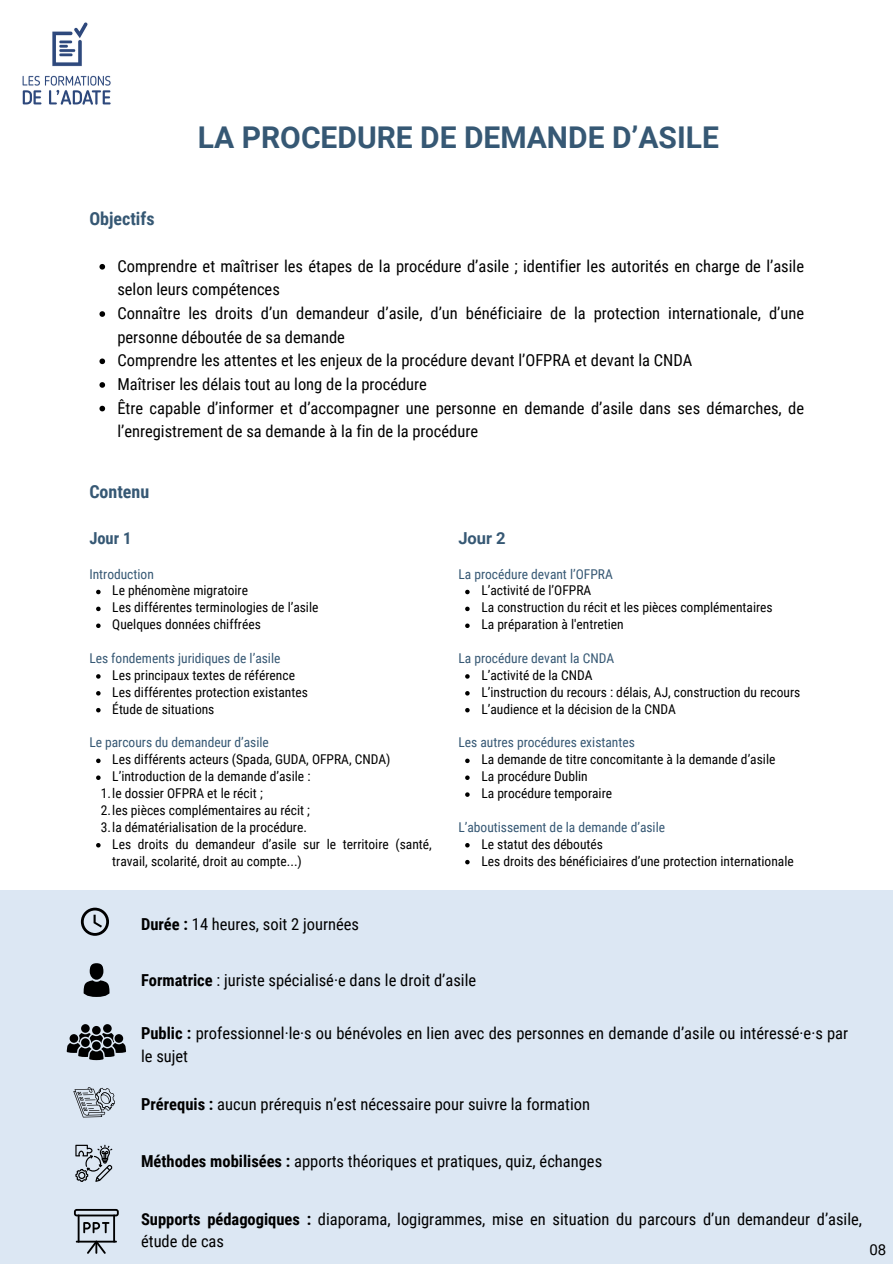
<style>
.page{position:relative;width:893px;height:1264px;background:#fff}
.page>*{position:absolute;margin:0;border:0;box-sizing:border-box;transform-origin:0 0}
.t1{font:700 30px "Roboto";color:#365874}
.t2{font:700 18px "Roboto Condensed";color:#365874}
.t3{font:16.5px/23.7px "Roboto Condensed";color:#000}
.t4{font:700 16.5px "Roboto Condensed";color:#365874}
.t5{font:700 16.5px "Roboto";color:#365874}
.t6{font:15px "Roboto";color:#000}
.t7{font:13.5px/16.8px "Roboto Condensed";color:#000}
.t8{font:13.5px "Roboto Condensed";color:#365874}
.s1{font-weight:700}
</style>
<div class="page">
<img style="left:22px;top:22px;width:89px;height:83px">
<div style="left:0;top:890px;width:892px;height:373px;background:#dce7f3"></div>
<svg style="left:81px;top:907px;width:28px;height:28px"></svg>
<div style="left:90px;top:963px;width:13px;height:16px;background:#000;border-radius:50%"></div>
<svg style="left:84px;top:980px;width:26px;height:16px"></svg>
<div style="left:81px;top:1024px;width:9px;height:8px;background:#000;border-radius:50%"></div>
<div style="left:103px;top:1024px;width:9px;height:8px;background:#000;border-radius:50%"></div>
<svg style="left:92px;top:1025px;width:9px;height:9px"></svg>
<svg style="left:67px;top:1032px;width:59px;height:28px"></svg>
<div style="left:92px;top:1041px;width:9px;height:9px;background:#000;border-radius:50%"></div>
<svg style="left:73px;top:1087px;width:42px;height:30px"></svg>
<svg style="left:75px;top:1144px;width:37px;height:37px"></svg>
<hr style="left:76px;top:1240px;width:41px;height:2px;background:#000">
<svg style="left:87px;top:1240px;width:19px;height:13px"></svg>
<svg style="left:74px;top:1209px;width:45px;height:24px"></svg>
<hr style="left:78px;top:1214px;width:2px;height:28px;background:#000">
<hr style="left:113px;top:1214px;width:2px;height:28px;background:#000">
<svg style="left:99px;top:264px;width:6px;height:5px"></svg>
<svg style="left:99px;top:311px;width:6px;height:6px"></svg>
<svg style="left:99px;top:358px;width:6px;height:6px"></svg>
<svg style="left:99px;top:382px;width:6px;height:6px"></svg>
<svg style="left:99px;top:406px;width:6px;height:5px"></svg>
<svg style="left:96px;top:589px;width:5px;height:5px"></svg>
<svg style="left:96px;top:606px;width:5px;height:5px"></svg>
<svg style="left:96px;top:623px;width:5px;height:5px"></svg>
<svg style="left:96px;top:674px;width:5px;height:4px"></svg>
<svg style="left:96px;top:691px;width:5px;height:4px"></svg>
<svg style="left:96px;top:708px;width:5px;height:4px"></svg>
<svg style="left:96px;top:758px;width:5px;height:5px"></svg>
<svg style="left:96px;top:775px;width:5px;height:5px"></svg>
<svg style="left:96px;top:843px;width:5px;height:4px"></svg>
<svg style="left:465px;top:589px;width:4px;height:5px"></svg>
<svg style="left:465px;top:606px;width:4px;height:5px"></svg>
<svg style="left:465px;top:623px;width:4px;height:5px"></svg>
<svg style="left:465px;top:674px;width:4px;height:4px"></svg>
<svg style="left:465px;top:691px;width:4px;height:4px"></svg>
<svg style="left:465px;top:708px;width:4px;height:4px"></svg>
<svg style="left:465px;top:758px;width:4px;height:5px"></svg>
<svg style="left:465px;top:775px;width:4px;height:5px"></svg>
<svg style="left:465px;top:792px;width:4px;height:4px"></svg>
<svg style="left:465px;top:843px;width:4px;height:4px"></svg>
<svg style="left:465px;top:859px;width:4px;height:5px"></svg>
<p class="t1" style="left:198px;top:120px;width:522px">LA PROCEDURE DE DEMANDE D’ASILE</p>
<p class="t2" style="left:89px;top:208px;width:67px">Objectifs</p>
<p class="t3" style="left:117px;top:254px;width:688px">Comprendre et maîtriser les étapes de la procédure d’asile ; identifier les autorités en charge de l’asile selon leurs compétences</p>
<p class="t3" style="left:117px;top:301px;width:688px">Connaître les droits d’un demandeur d’asile, d’un bénéficiaire de la protection internationale, d’une personne déboutée de sa demande</p>
<p class="t3" style="left:117px;top:349px;width:576px">Comprendre les attentes et les enjeux de la procédure devant l’OFPRA et devant la CNDA</p>
<p class="t3" style="left:117px;top:372px;width:311px">Maîtriser les délais tout au long de la procédure</p>
<p class="t3" style="left:117px;top:396px;width:688px">Être capable d’informer et d’accompagner une personne en demande d’asile dans ses démarches, de l’enregistrement de sa demande à la fin de la procédure</p>
<p class="t2" style="left:89px;top:481px;width:61px">Contenu</p>
<p class="t4" style="left:89px;top:528px;width:43px">Jour 1</p>
<p class="t8" style="left:89px;top:566px;width:66px">Introduction</p>
<p class="t7" style="left:112px;top:582px;width:137px">Le phénomène migratoire</p>
<p class="t7" style="left:112px;top:599px;width:208px">Les différentes terminologies de l’asile</p>
<p class="t7" style="left:112px;top:616px;width:150px">Quelques données chiffrées</p>
<p class="t8" style="left:89px;top:650px;width:192px">Les fondements juridiques de l’asile</p>
<p class="t7" style="left:112px;top:666px;width:184px">Les principaux textes de référence</p>
<p class="t7" style="left:112px;top:683px;width:197px">Les différentes protection existantes</p>
<p class="t7" style="left:112px;top:700px;width:104px">Étude de situations</p>
<p class="t8" style="left:89px;top:734px;width:181px">Le parcours du demandeur d’asile</p>
<p class="t7" style="left:112px;top:751px;width:280px">Les différents acteurs (Spada, GUDA, OFPRA, CNDA)</p>
<p class="t7" style="left:112px;top:768px;width:200px">L’introduction de la demande d’asile :</p>
<p class="t7" style="left:101px;top:785px;width:163px">1.le dossier OFPRA et le récit ;</p>
<p class="t7" style="left:101px;top:801px;width:211px">2.les pièces complémentaires au récit ;</p>
<p class="t7" style="left:101px;top:818px;width:208px">3.la dématérialisation de la procédure.</p>
<p class="t7" style="left:112px;top:835px;width:321px">Les droits du demandeur d’asile sur le territoire (santé, travail, scolarité, droit au compte...)</p>
<p class="t5" style="left:458px;top:528px;width:49px">Jour 2</p>
<p class="t8" style="left:458px;top:566px;width:156px">La procédure devant l’OFPRA</p>
<p class="t7" style="left:481px;top:582px;width:111px">L’activité de l’OFPRA</p>
<p class="t7" style="left:481px;top:599px;width:293px">La construction du récit et les pièces complémentaires</p>
<p class="t7" style="left:481px;top:616px;width:144px">La préparation à l'entretien</p>
<p class="t8" style="left:458px;top:650px;width:157px">La procédure devant la CNDA</p>
<p class="t7" style="left:481px;top:666px;width:113px">L’activité de la CNDA</p>
<p class="t7" style="left:481px;top:683px;width:320px">L’instruction du recours : délais, AJ, construction du recours</p>
<p class="t7" style="left:481px;top:700px;width:196px">L’audience et la décision de la CNDA</p>
<p class="t8" style="left:458px;top:734px;width:178px">Les autres procédures existantes</p>
<p class="t7" style="left:481px;top:751px;width:295px">La demande de titre concomitante à la demande d’asile</p>
<p class="t7" style="left:481px;top:768px;width:108px">La procédure Dublin</p>
<p class="t7" style="left:481px;top:785px;width:132px">La procédure temporaire</p>
<p class="t8" style="left:458px;top:819px;width:208px">L’aboutissement de la demande d’asile</p>
<p class="t7" style="left:481px;top:835px;width:123px">Le statut des déboutés</p>
<p class="t7" style="left:481px;top:852px;width:314px">Les droits des bénéficiaires d’une protection internationale</p>
<p class="t3" style="left:141px;top:912px;width:219px"><span class="s1">Durée :</span> 14 heures, soit 2 journées</p>
<p class="t3" style="left:141px;top:968px;width:336px"><span class="s1">Formatrice</span> : juriste spécialisé·e dans le droit d’asile</p>
<p class="t3" style="left:141px;top:1022px;width:708px;line-height:22.5px"><span class="s1">Public :</span> professionnel·le·s ou bénévoles en lien avec des personnes en demande d’asile ou intéressé·e·s par le sujet</p>
<p class="t3" style="left:141px;top:1092px;width:450px"><span class="s1">Prérequis :</span> aucun prérequis n’est nécessaire pour suivre la formation</p>
<p class="t3" style="left:141px;top:1149px;width:462px"><span class="s1">Méthodes mobilisées :</span> apports théoriques et pratiques, quiz, échanges</p>
<p class="t3" style="left:141px;top:1207px;width:722px;line-height:22.5px"><span class="s1">Supports pédagogiques :</span> diaporama, logigrammes, mise en situation du parcours d’un demandeur d’asile, étude de cas</p>
<p class="t6" style="left:869px;top:1240px;width:18px">08</p>
</div>
